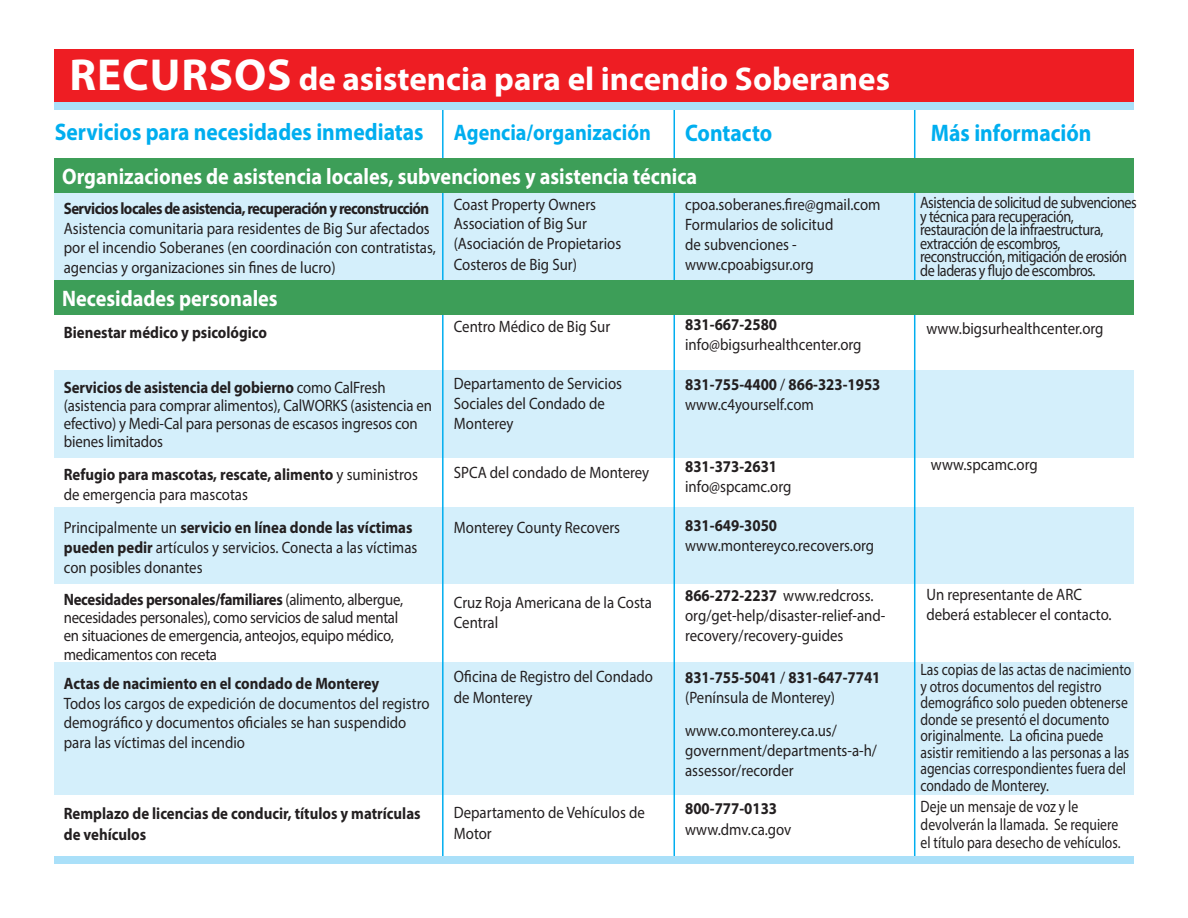
<style>
.page{position:relative;width:1188px;height:918px;background:#fff}
.page>*{position:absolute;margin:0;border:0;box-sizing:border-box;transform-origin:0 0}
.t1{font:700 33px "Myriad Pro";color:#fff}
.t2{font:700 24px "Myriad Pro";color:#00aeef;scale:.9 1}
.t3{font:700 22.5px "Myriad Pro";color:#fff;scale:.9 1}
.t4{font:700 22.5px "Myriad Pro";color:#00aeef;scale:.9 1}
.t5{font:16.5px/19.8px "Myriad Pro";color:#231f20;scale:.9 1}
.t6{font:700 16.5px/19.8px "Myriad Pro";color:#231f20;scale:.9 1}
.t7{font:16.5px/16.5px "Myriad Pro";color:#231f20;scale:.83 1}
.t8{font:16.5px/13.5px "Myriad Pro";letter-spacing:-.03em;color:#231f20;scale:.86 1}
.t9{font:16.5px/18px "Myriad Pro";letter-spacing:-.02em;color:#231f20;scale:.9 1}
.t10{font:700 16.5px "Myriad Pro";letter-spacing:-.04em;color:#231f20;scale:.9 1}
.s1{font-size:45px}
.s2{font-weight:700}
.s3{font-weight:400}
</style>
<div class="page">
<div style="left:54px;top:189px;width:1080px;height:94px;background:#d4effb"></div>
<div style="left:54px;top:663px;width:1080px;height:132px;background:#d4effb"></div>
<div style="left:54px;top:370px;width:1080px;height:88px;background:#d4effb"></div>
<div style="left:54px;top:507px;width:1080px;height:77px;background:#d4effb"></div>
<div style="left:54px;top:50px;width:1080px;height:52px;background:#ee1d23"></div>
<hr style="left:442px;top:109px;width:2px;height:747px;background:#00aeef">
<hr style="left:674px;top:109px;width:1px;height:747px;background:#00aeef">
<hr style="left:914px;top:109px;width:1px;height:747px;background:#00aeef">
<div style="left:54px;top:856px;width:1080px;height:8px;background:#aae0f9"></div>
<div style="left:54px;top:102px;width:1080px;height:7px;background:#aae0f9"></div>
<div style="left:54px;top:158px;width:1080px;height:35px;background:#3d9e58"></div>
<div style="left:54px;top:280px;width:1080px;height:34px;background:#3d9e58"></div>
<h1 class="t1" style="left:70px;top:58px;width:822px"><span class="s1">RECURSOS</span> de asistencia para el incendio Soberanes</h1>
<h3 class="t4" style="left:454px;top:118px;width:220px">Agencia/organización</h3>
<h2 class="t2" style="left:55px;top:116px;width:411px">Servicios para necesidades inmediatas</h2>
<h2 class="t2" style="left:685px;top:117px;width:98px">Contacto</h2>
<h3 class="t3" style="left:62px;top:162px;width:707px">Organizaciones de asistencia locales, subvenciones y asistencia técnica</h3>
<p class="t10" style="left:64px;top:198px;width:407px">Servicios locales de asistencia, recuperación y reconstrucción</p>
<p class="t5" style="left:64px;top:218px;width:415px">Asistencia comunitaria para residentes de Big Sur afectados por el incendio Soberanes (en coordinación con contratistas, agencias y organizaciones sin fines de lucro)</p>
<p class="t5" style="left:454px;top:194px;width:187px">Coast Property Owners<br>Association of Big Sur (Asociación de Propietarios<br>Costeros de Big Sur)</p>
<p class="t5" style="left:685px;top:195px;width:219px">cpoa.soberanes.fire@gmail.com<br>Formularios de solicitud<br>de subvenciones - www.cpoabigsur.org</p>
<h3 class="t3" style="left:62px;top:283px;width:241px">Necesidades personales</h3>
<p class="t6" style="left:64px;top:322px;width:227px">Bienestar médico y psicológico</p>
<p class="t5" style="left:454px;top:317px;width:175px">Centro Médico de Big Sur</p>
<p class="t5" style="left:64px;top:378px;width:411px;line-height:18px"><span class="s2">Servicios de asistencia del gobierno</span> como CalFresh (asistencia para comprar alimentos), CalWORKS (asistencia en efectivo) y Medi-Cal para personas de escasos ingresos con bienes limitados</p>
<p class="t6" style="left:64px;top:464px;width:395px">Refugio para mascotas, rescate, alimento <span class="s3">y suministros de emergencia para mascotas</span></p>
<p class="t5" style="left:64px;top:518px;width:394px">Principalmente un <span class="s2">servicio en línea donde las víctimas pueden pedir</span> artículos y servicios. Conecta a las víctimas con posibles donantes</p>
<p class="t9" style="left:64px;top:590px;width:378px"><span class="s2">Necesidades personales/familiares</span> (alimento, albergue, necesidades personales), como servicios de salud mental en situaciones de emergencia, anteojos, equipo médico,</p>
<p class="t9" style="left:64px;top:646px;width:172px">medicamentos con receta</p>
<p class="t6" style="left:64px;top:673px;width:352px">Actas de nacimiento en el condado de Monterey</p>
<p class="t5" style="left:64px;top:693px;width:408px">Todos los cargos de expedición de documentos del registro demográfico y documentos oficiales se han suspendido para las víctimas del incendio</p>
<p class="t5" style="left:454px;top:373px;width:188px">Departamento de Servicios<br>Sociales del Condado de<br>Monterey</p>
<p class="t5" style="left:454px;top:462px;width:219px">SPCA del condado de Monterey</p>
<p class="t5" style="left:454px;top:517px;width:186px">Monterey County Recovers</p>
<p class="t5" style="left:454px;top:592px;width:222px;line-height:20.7px">Cruz Roja Americana de la Costa<br>Central</p>
<p class="t5" style="left:454px;top:666px;width:223px;line-height:20.7px">Oficina de Registro del Condado de Monterey</p>
<p class="t6" style="left:64px;top:803px;width:398px;line-height:20.7px">Remplazo de licencias de conducir, títulos y matrículas de vehículos</p>
<p class="t5" style="left:454px;top:802px;width:214px;line-height:20.7px">Departamento de Vehículos de<br>Motor</p>
<p class="t6" style="left:685px;top:314px;width:104px">831-667-2580</p>
<p class="t5" style="left:685px;top:334px;width:198px">info@bigsurhealthcenter.org</p>
<p class="t6" style="left:685px;top:374px;width:219px">831-755-4400 <span class="s3">/</span> 866-323-1953 <span class="s3">www.c4yourself.com</span></p>
<p class="t6" style="left:685px;top:456px;width:104px">831-373-2631</p>
<p class="t5" style="left:685px;top:476px;width:120px">info@spcamc.org</p>
<p class="t6" style="left:685px;top:515px;width:104px">831-649-3050</p>
<p class="t5" style="left:685px;top:536px;width:212px">www.montereyco.recovers.org</p>
<p class="t5" style="left:685px;top:586px;width:224px"><span class="s2">866-272-2237</span> www.redcross. org/get-help/disaster-relief-and&shy;recovery/recovery-guides</p>
<p class="t6" style="left:685px;top:667px;width:219px">831-755-5041 <span class="s3">/</span> 831-647-7741 <span class="s3">(Península de Monterey)</span></p>
<p class="t5" style="left:685px;top:720px;width:215px">www.co.monterey.ca.us/ government/departments-a-h/ assessor/recorder</p>
<p class="t6" style="left:685px;top:798px;width:104px">800-777-0133</p>
<p class="t5" style="left:685px;top:819px;width:120px">www.dmv.ca.gov</p>
<h2 class="t2" style="left:931px;top:117px;width:180px">Más información</h2>
<p class="t8" style="left:920px;top:196px;width:254px">Asistencia de solicitud de subvenciones y técnica para recuperación, restauración de la infraestructura, extracción de escombros, reconstrucción, mitigación de erosión de laderas y flujo de escombros.</p>
<p class="t5" style="left:926px;top:319px;width:198px">www.bigsurhealthcenter.org</p>
<p class="t5" style="left:931px;top:455px;width:120px">www.spcamc.org</p>
<p class="t5" style="left:926px;top:585px;width:207px">Un representante de ARC deberá establecer el contacto.</p>
<p class="t7" style="left:920px;top:661px;width:256px">Las copias de las actas de nacimiento y otros documentos del registro demográfico solo pueden obtenerse donde se presentó el documento originalmente. La oficina puede asistir remitiendo a las personas a las agencias correspondientes fuera del condado de Monterey.</p>
<p class="t7" style="left:921px;top:797px;width:242px;line-height:18px">Deje un mensaje de voz y le devolverán la llamada. Se requiere el título para desecho de vehículos.</p>
</div>
